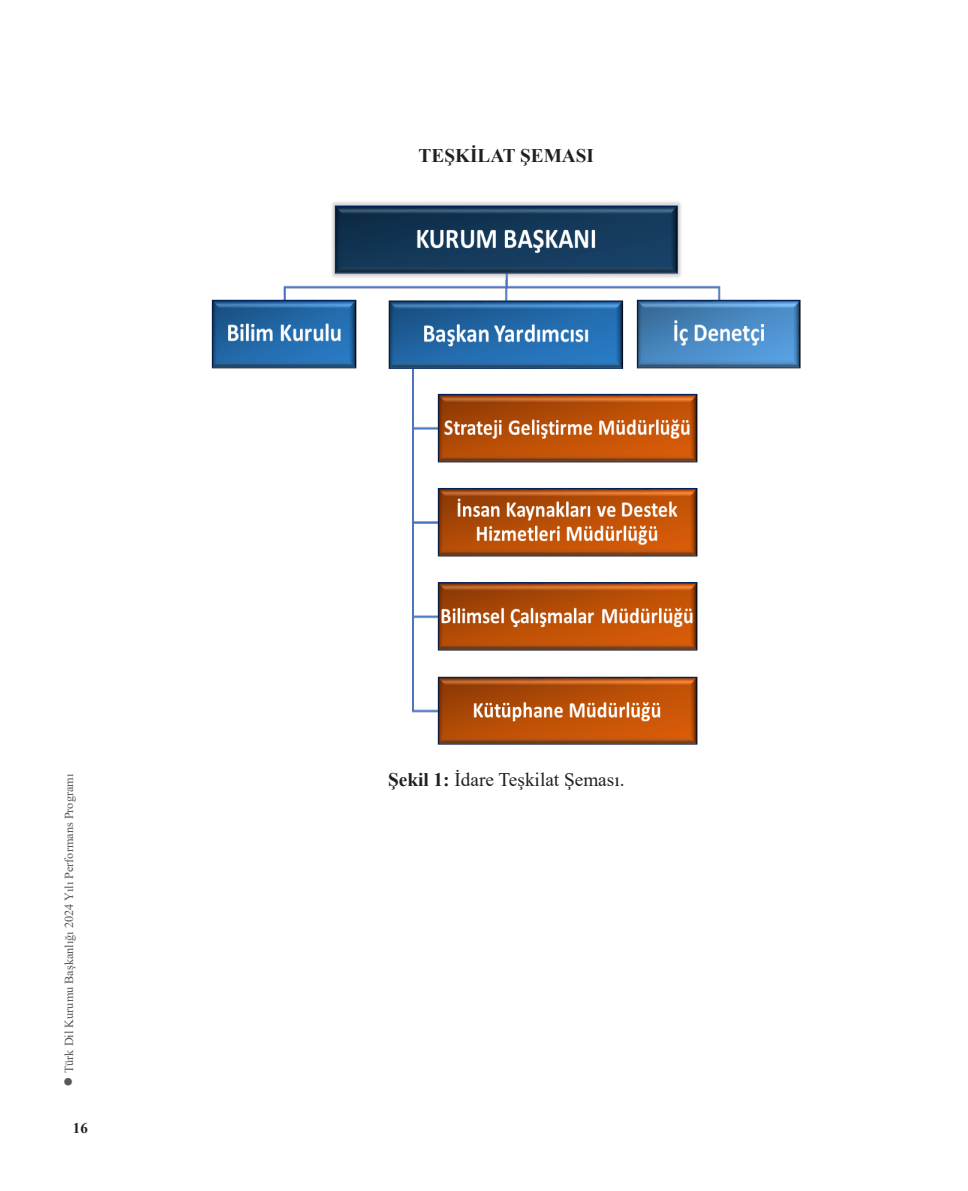
<style>
.page{position:relative;width:968px;height:1191px;background:#fff}
.page>*{position:absolute;margin:0;border:0;box-sizing:border-box;transform-origin:0 0}
.t1{font:19.25px "Times New Roman";color:#231f20}
.t2{font:700 19.25px "Times New Roman";color:#231f20}
.t3{font:700 14.88px "Times New Roman";color:#231f20}
.t4{font:12.25px "Times New Roman";color:#57585a}
.s1{font-size:17.5px}
.s2{font-weight:700}
</style>
<div class="page">
<img style="left:211px;top:201px;width:590px;height:544px">
<p class="t4" style="left:60px;top:1086px;width:314px;rotate:-90deg"><span class="s1">●</span> Türk Dil Kurumu Başkanlığı 2024 Yılı Performans Programı</p>
<p class="t3" style="left:73px;top:1117px;width:16px">16</p>
<h1 class="t2" style="left:418px;top:142px;width:177px">TEŞKİLAT ŞEMASI</h1>
<h1 class="t1" style="left:388px;top:766px;width:238px"><span class="s2">Şekil 1:</span> İdare Teşkilat Şeması.</h1>
</div>
